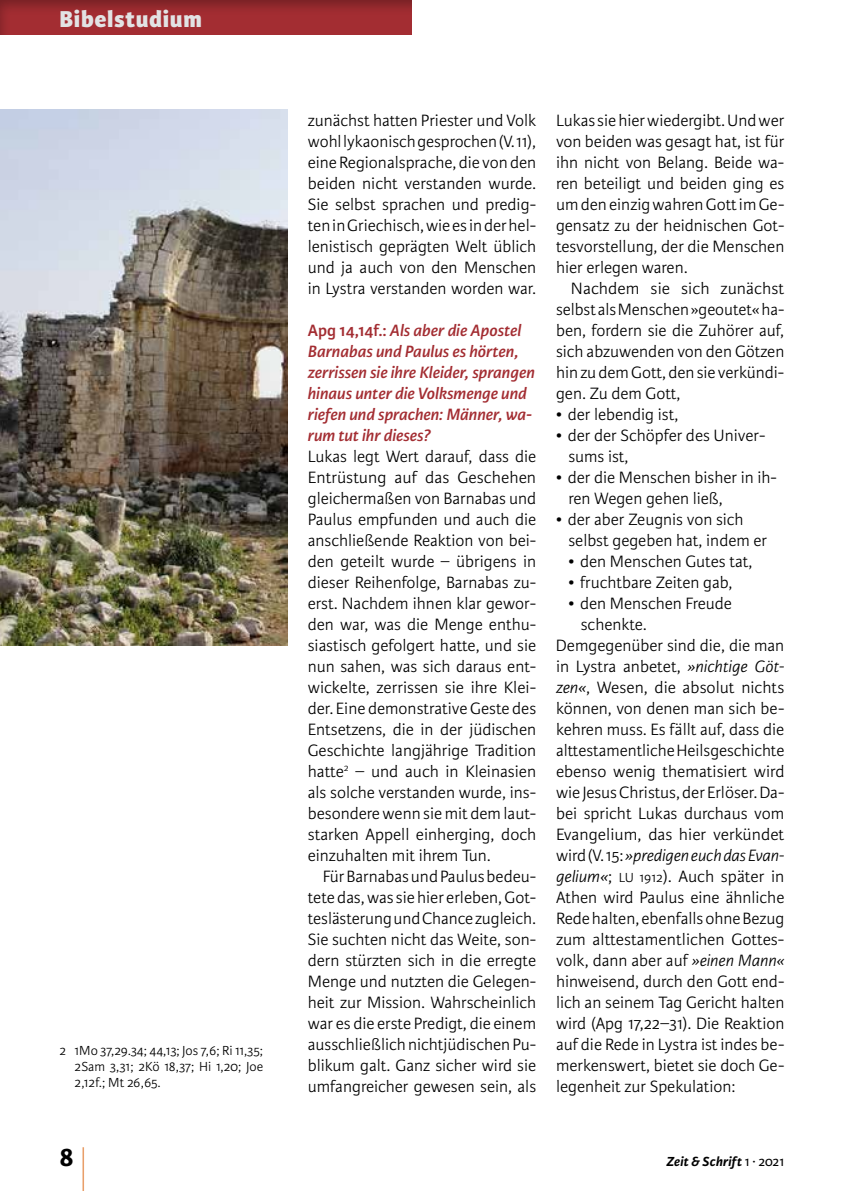
<style>
.page{position:relative;width:844px;height:1191px;background:#fff}
.page>*{position:absolute;margin:0;border:0;box-sizing:border-box;transform-origin:0 0}
.t1{font:300 59.5px "Karmina Sans Basic";color:#df7427;scale:.29 1}
.t2{font:700 28px "Karmina Sans Basic";color:#000}
.t3{font:800 24.5px "Karmina Sans Basic";letter-spacing:.025em;color:#e2e3e4}
.t4{font:300 17.5px/21px "Karmina Sans Basic";color:#000;text-align:justify}
.t5{font:italic 600 17.5px/21px "Karmina Sans Basic";color:#a32d32}
.t6{font:italic 300 17.5px "Karmina Sans Basic";color:#000}
.t7{font:300 14px/16.1px "Karmina Sans Basic";letter-spacing:-.01em;color:#000;text-align:justify}
.t8{font:italic 700 14px "Karmina Sans Basic";letter-spacing:.015em;color:#000}
.s1{font-style:normal}
.s2{font-style:italic}
.s3{font-size:14px}
.s4{font-weight:400;font-style:normal}
</style>
<div class="page">
<div style="left:0;top:0;width:413px;height:35px;background:#000;opacity:.3"></div>
<img style="left:0;top:109px;width:288px;height:536px">
<h3 class="t3" style="left:60px;top:4px;width:144px">Bibelstudium</h3>
<p class="t7" style="left:74px;top:1042px;width:190px;text-indent:-15px">2 1Mo 37,29.34; 44,13; Jos 7,6; Ri 11,35; 2Sam 3,31; 2Kö 18,37; Hi 1,20; Joe 2,12f.; Mt 26,65.</p>
<p class="t4" style="left:308px;top:110px;width:230px">zunächst hatten Priester und Volk wohl lykaonisch gesprochen (V. 11), eine Regionalsprache, die von den beiden nicht verstanden wurde.<br>Sie selbst sprachen und predig&shy;ten in Griechisch, wie es in der hel&shy;lenistisch geprägten Welt üblich und ja auch von den Menschen in Lystra verstanden worden war.</p>
<p class="t5" style="left:308px;top:320px;width:228px"><span class="s1">Apg 14,14f.:</span> Als aber die Apostel<br>Barnabas und Paulus es hörten, zerrissen sie ihre Kleider, sprangen hinaus unter die Volksmenge und riefen und sprachen: Männer, wa&shy;rum tut ihr dieses?</p>
<p class="t4" style="left:308px;top:446px;width:230px">Lukas legt Wert darauf, dass die Entrüstung auf das Geschehen gleichermaßen von Barnabas und Paulus empfunden und auch die anschließende Reaktion von bei&shy;den geteilt wurde – übrigens in dieser Reihenfolge, Barnabas zu&shy;erst. Nachdem ihnen klar gewor&shy;den war, was die Menge enthu&shy;siastisch gefolgert hatte, und sie nun sahen, was sich daraus ent&shy;wickelte, zerrissen sie ihre Klei&shy;der. Eine demonstrative Geste des Entsetzens, die in der jüdischen Geschichte langjährige Tradition hatte<sup>2</sup> – und auch in Kleinasien als solche verstanden wurde, ins&shy;besondere wenn sie mit dem laut&shy;starken Appell einherging, doch einzuhalten mit ihrem Tun.</p>
<p class="t4" style="left:308px;top:866px;width:230px;text-indent:15px">Für Barnabas und Paulus bedeu&shy;tete das, was sie hier erleben, Got&shy;teslästerung und Chance zugleich.<br>Sie suchten nicht das Weite, son&shy;dern stürzten sich in die erregte Menge und nutzten die Gelegen&shy;heit zur Mission. Wahrscheinlich war es die erste Predigt, die einem ausschließlich nichtjüdischen Pu&shy;blikum galt. Ganz sicher wird sie umfangreicher gewesen sein, als</p>
<p class="t4" style="left:556px;top:110px;width:230px">Lukas sie hier wiedergibt. Und wer von beiden was gesagt hat, ist für ihn nicht von Belang. Beide wa&shy;ren beteiligt und beiden ging es um den einzig wahren Gott im Ge&shy;gensatz zu der heidnischen Got&shy;tesvorstellung, der die Menschen hier erlegen waren.</p>
<p class="t4" style="left:556px;top:278px;width:230px;text-indent:15px">Nachdem sie sich zunächst selbst als Menschen »geoutet« ha&shy;ben, fordern sie die Zuhörer auf, sich abzuwenden von den Götzen hin zu dem Gott, den sie verkündi&shy;gen. Zu dem Gott,</p>
<p class="t4" style="left:556px;top:404px;width:124px">• der lebendig ist,</p>
<p class="t4" style="left:568px;top:425px;width:198px;text-indent:-12px">• der der Schöpfer des Univer&shy;sums ist,</p>
<p class="t4" style="left:568px;top:467px;width:210px;text-indent:-12px">• der die Menschen bisher in ih&shy;ren Wegen gehen ließ,</p>
<p class="t4" style="left:568px;top:509px;width:200px;text-indent:-12px">• der aber Zeugnis von sich selbst gegeben hat, indem er</p>
<p class="t4" style="left:568px;top:551px;width:186px">• den Menschen Gutes tat,</p>
<p class="t4" style="left:568px;top:572px;width:166px">• fruchtbare Zeiten gab,</p>
<p class="t4" style="left:568px;top:593px;width:165px">• den Menschen Freude</p>
<p class="t4" style="left:580px;top:614px;width:67px">schenkte.</p>
<p class="t4" style="left:556px;top:635px;width:230px">Demgegenüber sind die, die man</p>
<p class="t4" style="left:556px;top:656px;width:230px">in Lystra anbetet, <span class="s2">»nichtige Göt-</span></p>
<p class="t4" style="left:556px;top:677px;width:230px"><span class="s2">zen«</span>, Wesen, die absolut nichts</p>
<p class="t4" style="left:556px;top:698px;width:230px">können, von denen man sich be-</p>
<p class="t4" style="left:556px;top:719px;width:230px">kehren muss. Es fällt auf, dass die</p>
<p class="t4" style="left:556px;top:740px;width:230px">alttestamentliche Heilsgeschichte</p>
<p class="t4" style="left:556px;top:761px;width:230px">ebenso wenig thematisiert wird</p>
<p class="t4" style="left:556px;top:782px;width:230px">wie Jesus Christus, der Erlöser. Da-</p>
<p class="t4" style="left:556px;top:803px;width:230px">bei spricht Lukas durchaus vom</p>
<p class="t4" style="left:556px;top:824px;width:230px">Evangelium, das hier verkündet</p>
<p class="t6" style="left:556px;top:846px;width:230px"><span class="s1">wird (V. 15:</span> »predigen euch das Evan-</p>
<p class="t4" style="left:556px;top:866px;width:230px"><span class="s2">gelium«</span>; <span class="s3">LU 1912</span>). Auch später in</p>
<p class="t4" style="left:556px;top:887px;width:230px">Athen wird Paulus eine ähnliche</p>
<p class="t4" style="left:556px;top:908px;width:230px">Rede halten, ebenfalls ohne Bezug</p>
<p class="t4" style="left:556px;top:929px;width:230px">zum alttestamentlichen Gottes-</p>
<p class="t4" style="left:556px;top:950px;width:230px">volk, dann aber auf <span class="s2">»einen Mann«</span></p>
<p class="t4" style="left:556px;top:971px;width:230px">hinweisend, durch den Gott end-</p>
<p class="t4" style="left:556px;top:992px;width:230px">lich an seinem Tag Gericht halten</p>
<p class="t4" style="left:556px;top:1013px;width:230px">wird (Apg 17,22–31). Die Reaktion</p>
<p class="t4" style="left:556px;top:1034px;width:230px">auf die Rede in Lystra ist indes be-</p>
<p class="t4" style="left:556px;top:1055px;width:230px">merkenswert, bietet sie doch Ge-</p>
<p class="t4" style="left:556px;top:1076px;width:181px">legenheit zur Spekulation:</p>
<h2 class="t2" style="left:60px;top:1141px;width:16px">8</h2>
<h1 class="t1" style="left:81px;top:1140px;width:17px">|</h1>
<p class="t8" style="left:666px;top:1153px;width:119px">Zeit &amp; Schrift <span class="s4">1 ∙ 2021</span></p>
</div>
